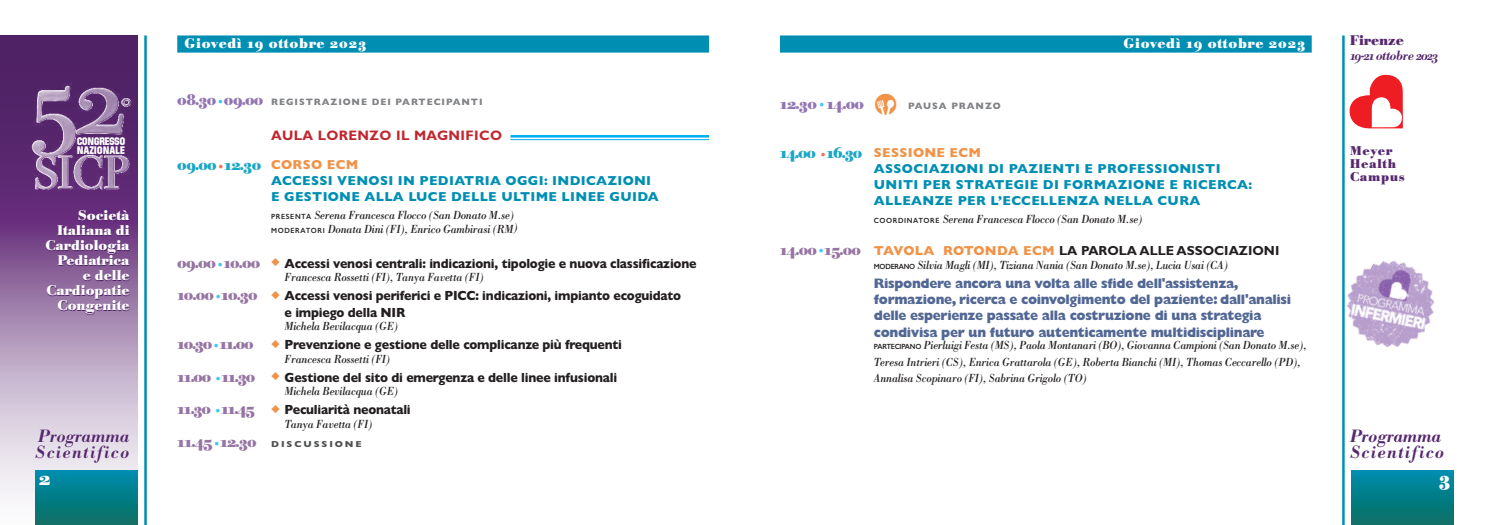
<style>
.page{position:relative;width:1489px;height:525px;background:#fff}
.page>*{position:absolute;margin:0;border:0;box-sizing:border-box;transform-origin:0 0}
.t1{font:19.38px "Bodoni BE Bold Os F";color:#fff}
.t2{font:17.5px/16.2px "Bodoni BE Medium Italic Os F";letter-spacing:.07em;color:#56286e}
.t3{font:15.25px "Bodoni BE Bold Os F";letter-spacing:-.05em;color:#1aa7c5}
.t4{font:15.25px "Bodoni BE Bold Os F";letter-spacing:-.05em;color:#9374b3}
.t5{font:800 13.75px/16.2px "Gill Sans";letter-spacing:-.025em;color:#526794;scale:.95 1}
.t6{font:13.75px/15px "Bodoni BE Bold Os F";color:#fff;text-align:right}
.t7{font:13.75px "Bodoni BE Bold Os F";letter-spacing:.05em;color:#fff}
.t8{font:700 13.75px "Gill Sans";letter-spacing:.025em;color:#c0262d}
.t9{font:13.75px "Bodoni BE Bold Os F";color:#56286e}
.t10{font:700 13.38px/16.2px "Gill Sans";letter-spacing:-.015em;color:#231f20;scale:.93 1}
.t11{font:700 13.12px/16.2px "Gill Sans";letter-spacing:.025em;color:#008fb3}
.t12{font:700 13.12px "Gill Sans";color:#231f20}
.t13{font:13.12px "Bodoni BE Medium Italic Os F";letter-spacing:-.05em;color:#56286e}
.t14{font:12.5px/12.6px "Bodoni BE Bold Os F";letter-spacing:.06em;color:#56286e}
.t15{font:italic 12.12px/16.2px "Bodoni";letter-spacing:-.02em;color:#231f20;scale:.9 1}
.t16{font:10.88px/8.6px "Directors Gothic 240 Bl";letter-spacing:-.03em;color:#fff}
.t17{font:700 9.38px "Gill Sans";letter-spacing:.1em;color:#808285}
.t18{font:700 8.75px "Gill Sans";letter-spacing:.2em;color:#4e4f50;scale:1.1 1}
.s1{font-size:12.5px;color:#40c7f4}
.s2{font-family:"Bocartesfritos";font-size:25px;color:#f09348}
.s3{font-family:"Bodoni BE Bold Os F";font-weight:400;font-size:15.25px;color:#1aa7c5}
.s4{color:#f09348}
.s5{font-family:"Gill Sans";font-weight:600;font-style:normal;font-size:7.5px}
.s6{font-family:"Bodoni BE Bold Os F";font-weight:400;font-size:15.25px;color:#9674a3}
.s7{font-family:"Bodoni BE Bold Os F";font-weight:400;font-size:12.5px;color:#40c7f4}
.s8{font-family:"Bodoni BE Bold Os F";font-weight:400;font-size:15.25px;color:#9374b3}
.s9{font-family:"Gill Sans";font-weight:700;font-size:13.12px;color:#f09348}
</style>
<div class="page">
<svg style="left:0;top:35px;width:137px;height:464px;background:#9c7ca8"></svg>
<div style="left:35px;top:469px;width:102px;height:55px;background:linear-gradient(to bottom,#008daf,#0c6f62)"></div>
<hr style="left:510px;top:135px;width:199px;height:2px;background:#00aeef">
<hr style="left:510px;top:139px;width:199px;height:1px;background:#00aeef">
<div style="left:1351px;top:469px;width:102px;height:55px;background:linear-gradient(to bottom,#008eb0,#0b6f63)"></div>
<div style="left:177px;top:35px;width:532px;height:18px;background:#008fb3"></div>
<div style="left:780px;top:35px;width:531px;height:18px;background:#008fb3"></div>
<hr style="left:1341px;top:35px;width:3px;height:489px;background:#008fb3">
<hr style="left:144px;top:35px;width:3px;height:489px;background:#008fb3">
<svg style="left:1349px;top:75px;width:53px;height:53px"></svg>
<img style="left:25px;top:77px;width:113px;height:122px">
<img style="left:1341px;top:258px;width:94px;height:88px">
<p class="t7" style="left:185px;top:38px;width:183px">Giovedì 19 ottobre 2023</p>
<p class="t7" style="left:1123px;top:38px;width:183px">Giovedì 19 ottobre 2023</p>
<p class="t9" style="left:1349px;top:36px;width:55px">Firenze</p>
<p class="t13" style="left:1349px;top:51px;width:90px">19-21ottobre 2023</p>
<p class="t4" style="left:780px;top:98px;width:119px">12.30 <span class="s1">•</span> 14.00 <span class="s2">5</span></p>
<p class="t17" style="left:908px;top:100px;width:94px">PAUSA PRANZO</p>
<p class="t11" style="left:873px;top:144px;width:380px;text-indent:-94px"><span class="s3">14.00</span> <sub>•</sub><span class="s3">16.30</span> <span class="s4">SESSIONE ECM<br></span>ASSOCIAZIONI DI PAZIENTI E PROFESSIONISTI UNITI PER STRATEGIE DI FORMAZIONE E RICERCA:<br>ALLEANZE PER L’ECCELLENZA NELLA CURA</p>
<p class="t15" style="left:873px;top:210px;width:300px"><span class="s5">COORDINATORE</span> Serena Francesca Flocco (San Donato M.se)</p>
<p class="t12" style="left:780px;top:243px;width:501px"><span class="s6">14.00</span> <span class="s7">•</span><span class="s6">15.00</span> <span class="s4">TAVOLA ROTONDA ECM</span> LA PAROLA ALLE ASSOCIAZIONI</p>
<p class="t15" style="left:873px;top:257px;width:395px"><span class="s5">MODERANO</span> Silvia Magli (MI), Tiziana Nania (San Donato M.se), Lucia Usai (CA)</p>
<p class="t5" style="left:873px;top:276px;width:440px">Rispondere ancora una volta alle sfide dell'assistenza, formazione, ricerca e coinvolgimento del paziente: dall'analisi delle esperienze passate alla costruzione di una strategia condivisa per un futuro autenticamente multidisciplinare</p>
<p class="t15" style="left:873px;top:337px;width:482px"><span class="s5">PARTECIPANO</span> Pierluigi Festa (MS), Paola Montanari (BO), Giovanna Campioni (San Donato M.se),<br>Teresa Intrieri (CS), Enrica Grattarola (GE), Roberta Bianchi (MI), Thomas Ceccarello (PD),<br>Annalisa Scopinaro (FI), Sabrina Grigolo (TO)</p>
<p class="t17" style="left:177px;top:96px;width:307px"><span class="s8">08.30</span><span class="s7">•</span><span class="s8">09.00</span> REGISTRAZIONE DEI PARTECIPANTI</p>
<p class="t8" style="left:271px;top:127px;width:232px">AULA LORENZO IL MAGNIFICO</p>
<p class="t3" style="left:177px;top:159px;width:182px">09.00 <sub>•</sub>12.30 <span class="s9">CORSO ECM</span></p>
<p class="t11" style="left:271px;top:172px;width:389px">ACCESSI VENOSI IN PEDIATRIA OGGI: INDICAZIONI<br>E GESTIONE ALLA LUCE DELLE ULTIME LINEE GUIDA</p>
<p class="t15" style="left:271px;top:208px;width:275px;line-height:13.8px"><span class="s5">PRESENTA</span> Serena Francesca Flocco (San Donato M.se)<br><span class="s5">MODERATORI</span> Donata Dini (FI), Enrico Gambirasi (RM)</p>
<p class="t10" style="left:177px;top:255px;width:560px"><span class="s6">09.00</span> <sub>•</sub><span class="s6">10.00</span> <span class="s4">◆</span> Accessi venosi centrali: indicazioni, tipologie e nuova classificazione</p>
<p class="t15" style="left:284px;top:269px;width:222px">Francesca Rossetti (FI), Tanya Favetta (FI)</p>
<p class="t10" style="left:284px;top:287px;width:428px;text-indent:-107px"><span class="s6">10.00</span> <sub>•</sub><span class="s6">10.30</span> <span class="s4">◆</span> Accessi venosi periferici e PICC: indicazioni, impianto ecoguidato e impiego della NIR</p>
<p class="t15" style="left:284px;top:318px;width:128px">Michela Bevilacqua (GE)</p>
<p class="t10" style="left:177px;top:336px;width:480px"><span class="s6">10.30</span><sub>•</sub><span class="s6">11.00</span> <span class="s4">◆</span> Prevenzione e gestione delle complicanze più frequenti</p>
<p class="t15" style="left:284px;top:350px;width:119px">Francesca Rossetti (FI)</p>
<p class="t10" style="left:177px;top:368px;width:474px"><span class="s6">11.00</span> <sub>•</sub><span class="s6">11.30</span> <span class="s4">◆</span> Gestione del sito di emergenza e delle linee infusionali</p>
<p class="t15" style="left:284px;top:383px;width:128px">Michela Bevilacqua (GE)</p>
<p class="t10" style="left:177px;top:401px;width:252px"><span class="s6">11.30</span> <sub>•</sub><span class="s6">11.45</span> <span class="s4">◆</span> Peculiarità neonatali</p>
<p class="t15" style="left:284px;top:415px;width:99px">Tanya Favetta (FI)</p>
<p class="t18" style="left:177px;top:438px;width:169px"><span class="s6">11.45</span><span class="s7">•</span><span class="s6">12.30</span> DISCUSSIONE</p>
<p class="t16" style="left:77px;top:138px;width:50px">CONGRESSO<br>NAZIONALE</p>
<p class="t14" style="left:1349px;top:146px;width:56px">Meyer<br>Health<br>Campus</p>
<p class="t6" style="left:46px;top:210px;width:85px">Società<br>Italiana di<br>Cardiologia<br>Pediatrica<br>e delle<br>Cardiopatie<br>Congenite</p>
<h2 class="t2" style="left:35px;top:429px;width:96px">Programma<br>Scientifico</h2>
<h2 class="t2" style="left:1349px;top:429px;width:96px">Programma<br>Scientifico</h2>
<h1 class="t1" style="left:39px;top:471px;width:13px">2</h1>
<h1 class="t1" style="left:1438px;top:471px;width:13px">3</h1>
</div>
